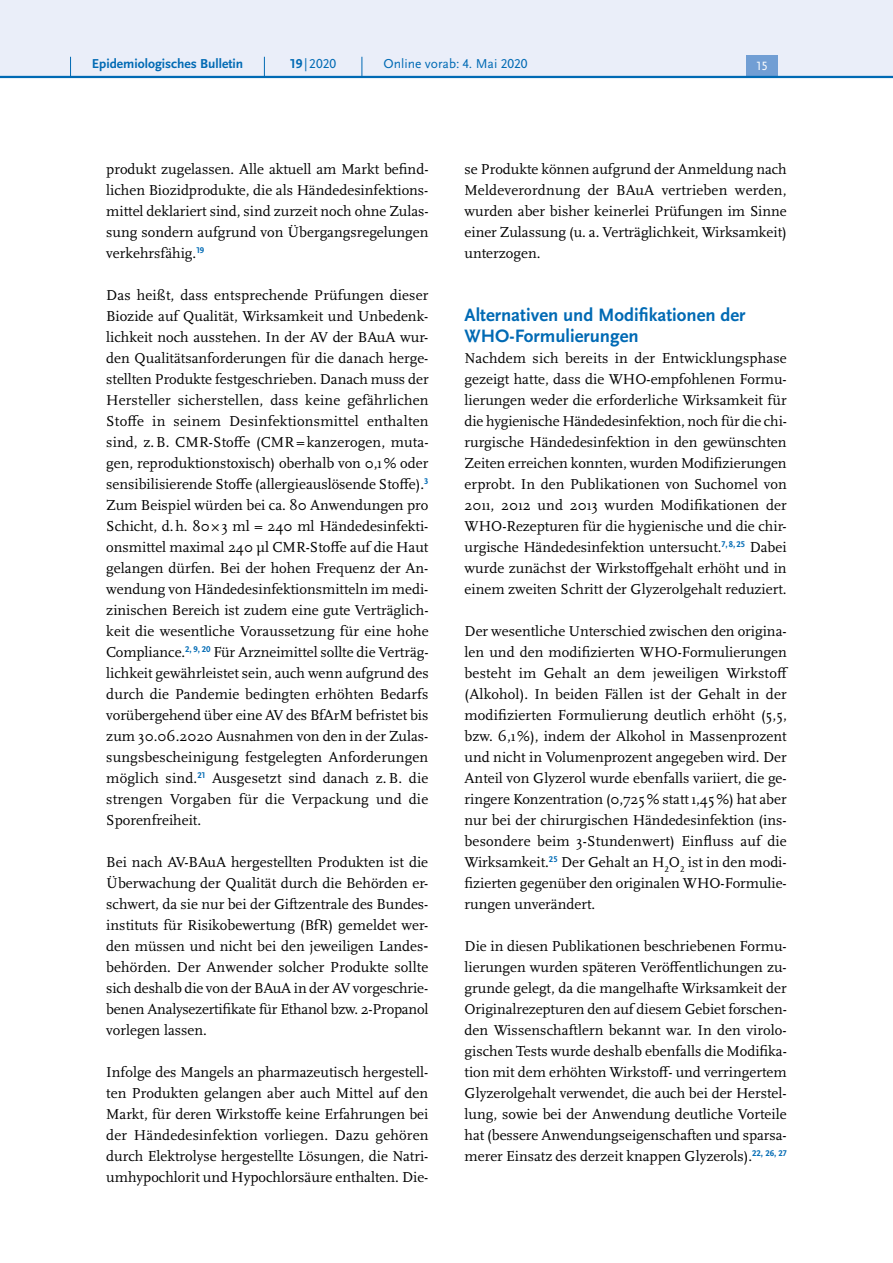
<style>
.page{position:relative;width:893px;height:1263px;background:#fff}
.page>*{position:absolute;margin:0;border:0;box-sizing:border-box;transform-origin:0 0}
.t1{font:700 18.75px/21px "Scala Sans Pro";color:#006ab4}
.t2{font:15px/21px "Scala Pro";color:#000;text-align:justify}
.t3{font:13.5px "Scala Sans Pro";color:#006ab4}
.t4{font:700 13.5px "Scala Sans Pro";color:#006ab4}
.t5{font:12.45px "Scala Sans Pro";color:#fff}
.s1{font-weight:700}
</style>
<div class="page">
<div style="left:0;top:0;width:893px;height:77px;background:#eaeef9"></div>
<div style="left:746px;top:55px;width:32px;height:21px;background:#719ed4"></div>
<hr style="left:0;top:76px;width:893px;height:2px;background:#006ab4">
<svg style="left:70px;top:57px;width:1px;height:19px"></svg>
<svg style="left:264px;top:57px;width:1px;height:19px"></svg>
<svg style="left:362px;top:57px;width:1px;height:19px"></svg>
<p class="t4" style="left:92px;top:55px;width:153px">Epidemiologisches Bulletin</p>
<p class="t3" style="left:290px;top:55px;width:47px"><span class="s1">19</span> |2020</p>
<p class="t3" style="left:384px;top:55px;width:146px">Online vorab: 4. Mai 2020</p>
<p class="t5" style="left:757px;top:59px;width:13px">15</p>
<p class="t2" style="left:106px;top:158px;width:324px">produkt zugelassen. Alle aktuell am Markt befind&shy;lichen Biozidprodukte, die als Händedesinfektions&shy;mittel deklariert sind, sind zurzeit noch ohne Zulas&shy;sung sondern aufgrund von Übergangsregelungen verkehrsfähig.<sup>19</sup></p>
<p class="t2" style="left:106px;top:284px;width:324px">Das heißt, dass entsprechende Prüfungen dieser Biozide auf Qualität, Wirksamkeit und Unbedenk&shy;lichkeit noch ausstehen. In der AV der BAuA wur&shy;den Qualitätsanforderungen für die danach herge&shy;stellten Produkte festgeschrieben. Danach muss der Hersteller sicherstellen, dass keine gefährlichen Stoffe in seinem Desinfektionsmittel enthalten sind, z.B. CMR-Stoffe (CMR= kanzerogen, muta&shy;gen, reproduktionstoxisch) oberhalb von 0,1% oder sensibilisierende Stoffe (allergieauslösende Stoffe).<sup>3<br></sup>Zum Beispiel würden bei ca. 80 Anwendungen pro Schicht, d.h. 80×3 ml = 240 ml Händedesinfekti&shy;onsmittel maximal 240 µl CMR-Stoffe auf die Haut gelangen dürfen. Bei der hohen Frequenz der An&shy;wendung von Händedesinfektionsmitteln im medi&shy;zinischen Bereich ist zudem eine gute Verträglich&shy;keit die wesentliche Voraussetzung für eine hohe Compliance.<sup>2,</sup> <sup>9,</sup> <sup>20</sup> Für Arzneimittel sollte die Verträg&shy;lichkeit gewährleistet sein, auch wenn aufgrund des durch die Pandemie bedingten erhöhten Bedarfs vorübergehend über eine AV des BfArM befristet bis zum 30.06.2020 Ausnahmen von den in der Zulas&shy;sungsbescheinigung festgelegten Anforderungen möglich sind.<sup>21</sup> Ausgesetzt sind danach z.B. die strengen Vorgaben für die Verpackung und die Sporenfreiheit.</p>
<p class="t2" style="left:106px;top:851px;width:324px">Bei nach AV-BAuA hergestellten Produkten ist die Überwachung der Qualität durch die Behörden er&shy;schwert, da sie nur bei der Giftzentrale des Bundes&shy;instituts für Risikobewertung (BfR) gemeldet wer&shy;den müssen und nicht bei den jeweiligen Landes&shy;behörden. Der Anwender solcher Produkte sollte sich deshalb die von der BAuA in der AV vorgeschrie&shy;benen Analysezertifikate für Ethanol bzw. 2-Propanol vorlegen lassen.</p>
<p class="t2" style="left:106px;top:1061px;width:324px">Infolge des Mangels an pharmazeutisch hergestell&shy;ten Produkten gelangen aber auch Mittel auf den Markt, für deren Wirkstoffe keine Erfahrungen bei der Händedesinfektion vorliegen. Dazu gehören durch Elektrolyse hergestellte Lösungen, die Natri&shy;umhypochlorit und Hypochlorsäure enthalten. Die-</p>
<p class="t2" style="left:465px;top:158px;width:324px">se Produkte können aufgrund der Anmeldung nach Meldeverordnung der BAuA vertrieben werden, wurden aber bisher keinerlei Prüfungen im Sinne einer Zulassung (u. a. Verträglichkeit, Wirksamkeit) unterzogen.</p>
<p class="t1" style="left:465px;top:304px;width:282px">Alternativen und Modifikationen der<br>WHO-Formulierungen</p>
<p class="t2" style="left:465px;top:347px;width:324px">Nachdem sich bereits in der Entwicklungsphase gezeigt hatte, dass die WHO-empfohlenen Formu&shy;lierungen weder die erforderliche Wirksamkeit für die hygienische Händedesinfektion, noch für die chi&shy;rurgische Händedesinfektion in den gewünschten Zeiten erreichen konnten, wurden Modifizierungen erprobt. In den Publikationen von Suchomel von 2011, 2012 und 2013 wurden Modifikationen der WHO-Rezepturen für die hygienische und die chir&shy;urgische Händedesinfektion untersucht.<sup>7,</sup> <sup>8,25</sup> Dabei wurde zunächst der Wirkstoffgehalt erhöht und in einem zweiten Schritt der Glyzerolgehalt reduziert.</p>
<p class="t2" style="left:465px;top:620px;width:325px;text-align:left">Der wesentliche Unterschied zwischen den origina&shy;len und den modifizierten WHO-Formulierungen besteht im Gehalt an dem jeweiligen Wirkstoff (Alkohol). In beiden Fällen ist der Gehalt in der modifizierten Formulierung deutlich erhöht (5,5, bzw. 6,1%), indem der Alkohol in Massenprozent und nicht in Volumenprozent angegeben wird. Der Anteil von Glyzerol wurde ebenfalls variiert, die ge&shy;ringere Konzentration (0,725% statt 1,45%) hat aber nur bei der chirurgischen Händedesinfektion (ins&shy;besondere beim 3-Stundenwert) Einfluss auf die Wirksamkeit.<sup>25</sup> Der Gehalt an H<sub>2</sub>O<sub>2</sub> ist in den modi&shy;fizierten gegenüber den originalen WHO-Formulie&shy;rungen unverändert.</p>
<p class="t2" style="left:465px;top:935px;width:324px">Die in diesen Publikationen beschriebenen Formu&shy;lierungen wurden späteren Veröffentlichungen zu&shy;grunde gelegt, da die mangelhafte Wirksamkeit der Originalrezepturen den auf diesem Gebiet forschen&shy;den Wissenschaftlern bekannt war. In den virolo&shy;gischen Tests wurde deshalb ebenfalls die Modifika&shy;tion mit dem erhöhten Wirkstoff- und verringertem Glyzerolgehalt verwendet, die auch bei der Herstel&shy;lung, sowie bei der Anwendung deutliche Vorteile hat (bessere Anwendungseigenschaften und sparsa&shy;merer Einsatz des derzeit knappen Glyzerols).<sup>22,</sup> <sup>26,</sup> <sup>27</sup></p>
</div>
